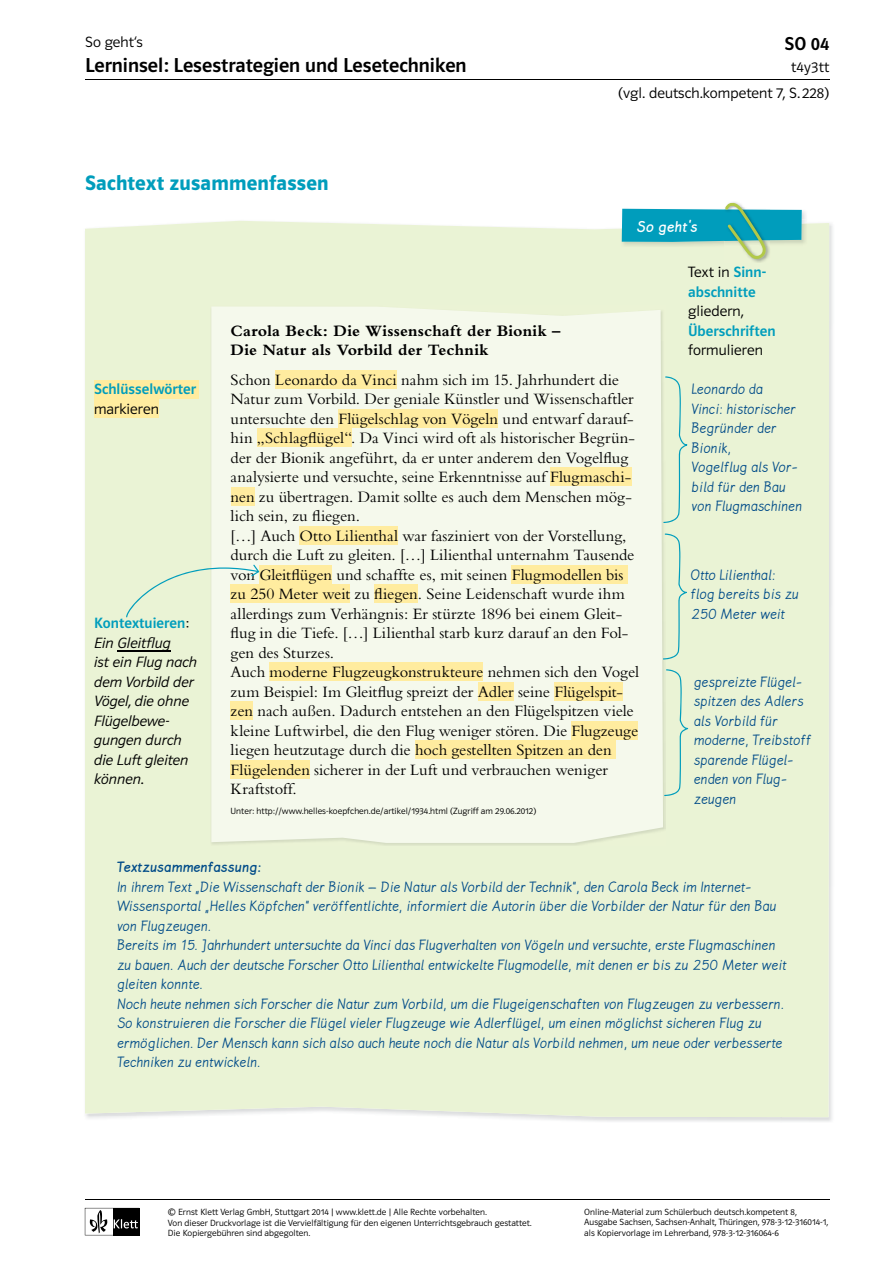
<style>
.page{position:relative;width:893px;height:1263px;background:#fff}
.page>*{position:absolute;margin:0;border:0;box-sizing:border-box;transform-origin:0 0}
.t1{font:21px "Polo ST11 K Hfett";letter-spacing:.01em;color:#009dbc}
.t2{font:20.25px "Polo ST11 K Krftg";color:#000}
.t3{font:18.75px "Polo ST11 K Krftg";color:#000}
.t4{font:16.5px/19.5px "Bembo";letter-spacing:-.005em;color:#000}
.t5{font:700 16.5px/19.5px "Bembo";letter-spacing:.01em;color:#000}
.t6{font:700 16.5px "Lemme Script";letter-spacing:.04em;color:#fff}
.t7{font:15.75px/19.5px "Lemme Script";letter-spacing:.02em;color:#004b88}
.t8{font:700 15.75px "Lemme Script";letter-spacing:.02em;color:#004b88}
.t9{font:15px/19.5px "Polo ST11 K Leicht Kursiv";letter-spacing:.005em;color:#000}
.t10{font:15px "Polo ST11 K Leicht";letter-spacing:.005em;color:#000}
.t11{font:15px "Polo ST11 K Krftg";letter-spacing:.005em;color:#009dbc}
.t12{font:9px/10.5px "Polo ST11 K Leicht";letter-spacing:.005em;color:#000}
.s1{font-family:"Polo ST11 K Leicht";color:#000}
.s2{font-family:"Polo ST11 K Krftg";color:#009dbc}
</style>
<div class="page">
<svg style="left:85px;top:1208px;width:54px;height:27px"></svg>
<hr style="left:85px;top:79px;width:744px;height:1px;background:#000">
<hr style="left:85px;top:1199px;width:744px;height:1px;background:#000">
<div style="left:85px;top:221px;width:744px;height:896px;background:#eaf3d5"></div>
<img style="left:724px;top:202px;width:46px;height:61px">
<svg style="left:620px;top:203px;width:187px;height:56px;background:#6cc2c5"></svg>
<div style="left:211px;top:306px;width:452px;height:537px;background:#f5f9ec"></div>
<div style="left:275px;top:370px;width:122px;height:18px;background:#ffec9f"></div>
<div style="left:338px;top:409px;width:160px;height:18px;background:#ffec9f"></div>
<div style="left:257px;top:429px;width:94px;height:18px;background:#ffec9f"></div>
<div style="left:550px;top:468px;width:81px;height:18px;background:#ffec9f"></div>
<div style="left:231px;top:487px;width:23px;height:18px;background:#ffec9f"></div>
<div style="left:299px;top:526px;width:99px;height:18px;background:#ffec9f"></div>
<div style="left:259px;top:565px;width:73px;height:18px;background:#ffec9f"></div>
<div style="left:512px;top:565px;width:116px;height:18px;background:#ffec9f"></div>
<div style="left:231px;top:585px;width:119px;height:18px;background:#ffec9f"></div>
<div style="left:374px;top:585px;width:44px;height:18px;background:#ffec9f"></div>
<div style="left:270px;top:663px;width:213px;height:18px;background:#ffec9f"></div>
<div style="left:478px;top:682px;width:36px;height:18px;background:#ffec9f"></div>
<div style="left:554px;top:682px;width:69px;height:18px;background:#ffec9f"></div>
<div style="left:231px;top:702px;width:22px;height:18px;background:#ffec9f"></div>
<div style="left:571px;top:721px;width:67px;height:18px;background:#ffec9f"></div>
<div style="left:415px;top:741px;width:201px;height:18px;background:#ffec9f"></div>
<div style="left:231px;top:760px;width:79px;height:18px;background:#ffec9f"></div>
<div style="left:94px;top:380px;width:105px;height:18px;background:#ffec9f"></div>
<div style="left:94px;top:400px;width:65px;height:18px;background:#ffec9f"></div>
<hr style="left:117px;top:650px;width:54px;height:1px;background:#000">
<svg style="left:126px;top:565px;width:133px;height:52px;background:#e7f1d6"></svg>
<svg style="left:664px;top:669px;width:24px;height:127px;background:#dbecd2"></svg>
<svg style="left:663px;top:533px;width:24px;height:126px;background:#dbecd2"></svg>
<svg style="left:663px;top:376px;width:24px;height:147px;background:#dbedd3"></svg>
<p class="t10" style="left:85px;top:34px;width:59px">So geht‘s</p>
<p class="t2" style="left:85px;top:54px;width:383px">Lerninsel: Lesestrategien und Lesetechniken</p>
<p class="t1" style="left:85px;top:171px;width:245px">Sachtext zusammenfassen</p>
<p class="t3" style="left:784px;top:33px;width:46px">SO 04</p>
<p class="t10" style="left:791px;top:59px;width:40px">t4y3tt</p>
<p class="t10" style="left:618px;top:85px;width:212px">(vgl. deutsch.kompetent 7, S. 228)</p>
<p class="t6" style="left:637px;top:219px;width:62px">So geht‘s</p>
<p class="t11" style="left:94px;top:381px;width:104px">Schlüsselwörter</p>
<p class="t10" style="left:94px;top:401px;width:66px">markieren</p>
<p class="t11" style="left:94px;top:615px;width:97px">Kontextuieren<span class="s1">:</span></p>
<p class="t9" style="left:94px;top:633px;width:104px">Ein Gleitflug<br>ist ein Flug nach dem Vorbild der<br>Vögel, die ohne<br>Flügelbewe&shy;gungen durch die Luft gleiten können.</p>
<p class="t10" style="left:688px;top:264px;width:79px">Text in <span class="s2">Sinn-</span></p>
<p class="t11" style="left:688px;top:284px;width:69px">abschnitte</p>
<p class="t10" style="left:688px;top:303px;width:57px">gliedern,</p>
<p class="t11" style="left:688px;top:323px;width:89px">Überschriften</p>
<p class="t10" style="left:688px;top:342px;width:76px">formulieren</p>
<p class="t5" style="left:231px;top:321px;width:331px">Carola Beck: Die Wissenschaft der Bionik –<br>Die Natur als Vorbild der Technik</p>
<p class="t4" style="left:231px;top:369px;width:410px">Schon Leonardo da Vinci nahm sich im 15. Jahrhundert die Natur zum Vorbild. Der geniale Künstler und Wissenschaftler untersuchte den Flügelschlag von Vögeln und entwarf darauf&shy;hin „Schlagflügel“. Da Vinci wird oft als historischer Begrün&shy;der der Bionik angeführt, da er unter anderem den Vogelflug analysierte und versuchte, seine Erkenntnisse auf Flugmaschi&shy;nen zu übertragen. Damit sollte es auch dem Menschen mög&shy;lich sein, zu fliegen.<br>[…] Auch Otto Lilienthal war fasziniert von der Vorstellung, durch die Luft zu gleiten. […] Lilienthal unternahm Tausende von Gleitflügen und schaffte es, mit seinen Flugmodellen bis zu 250 Meter weit zu fliegen. Seine Leidenschaft wurde ihm allerdings zum Verhängnis: Er stürzte 1896 bei einem Gleit&shy;flug in die Tiefe. […] Lilienthal starb kurz darauf an den Fol&shy;gen des Sturzes.<br>Auch moderne Flugzeugkonstrukteure nehmen sich den Vogel zum Beispiel: Im Gleitflug spreizt der Adler seine Flügelspit&shy;zen nach außen. Dadurch entstehen an den Flügelspitzen viele kleine Luftwirbel, die den Flug weniger stören. Die Flugzeuge liegen heutzutage durch die hoch gestellten Spitzen an den Flügelenden sicherer in der Luft und verbrauchen weniger Kraftstoff.</p>
<p class="t7" style="left:692px;top:380px;width:112px">Leonardo da<br>Vinci: historischer<br>Begründer der<br>Bionik,<br>Vogelflug als Vor&shy;bild für den Bau von Flugmaschinen</p>
<p class="t7" style="left:691px;top:566px;width:109px">Otto Lilienthal: flog bereits bis zu<br>250 Meter weit</p>
<p class="t7" style="left:694px;top:673px;width:118px">gespreizte Flügel&shy;spitzen des Adlers als Vorbild für moderne, Treibstoff sparende Flügel&shy;enden von Flug&shy;zeugen</p>
<p class="t12" style="left:231px;top:806px;width:307px">Unter: http://www.helles-koepfchen.de/artikel/1934.html (Zugriff am 29.06.2012)</p>
<p class="t8" style="left:118px;top:860px;width:145px">Textzusammenfassung:</p>
<p class="t7" style="left:118px;top:878px;width:670px">In ihrem Text „Die Wissenschaft der Bionik – Die Natur als Vorbild der Technik“, den Carola Beck im Internet-Wissens portal „Helles Köpfchen“ veröffentlichte, informiert die Autorin über die Vorbilder der Natur für den Bau von Flugzeugen.<br>Bereits im 15. Jahrhundert untersuchte da Vinci das Flugverhalten von Vögeln und versuchte, erste Flugmaschinen zu bauen. Auch der deutsche Forscher Otto Lilienthal entwickelte Flugmodelle, mit denen er bis zu 250 Meter weit gleiten konnte.<br>Noch heute nehmen sich Forscher die Natur zum Vorbild, um die Flugeigenschaften von Flugzeugen zu verbessern.<br>So konstruieren die Forscher die Flügel vieler Flugzeuge wie Adlerflügel, um einen möglichst sicheren Flug zu ermöglichen. Der Mensch kann sich also auch heute noch die Natur als Vorbild nehmen, um neue oder verbesserte Techniken zu entwickeln.</p>
<p class="t12" style="left:168px;top:1207px;width:365px">© Ernst Klett Verlag GmbH, Stuttgart 2014 | www.klett.de | Alle Rechte vorbehalten.<br>Von dieser Druckvorlage ist die Vervielfältigung für den eigenen Unterrichtsgebrauch gestattet.<br>Die Kopiergebühren sind abgegolten.</p>
<p class="t12" style="left:584px;top:1206px;width:246px">Online-Material zum Schülerbuch deutsch.kompetent 8,<br>Ausgabe Sachsen, Sachsen-Anhalt, Thüringen, 978-3-12-316014-1, als Kopiervorlage im Lehrerband, 978-3-12-316064-6</p>
</div>
